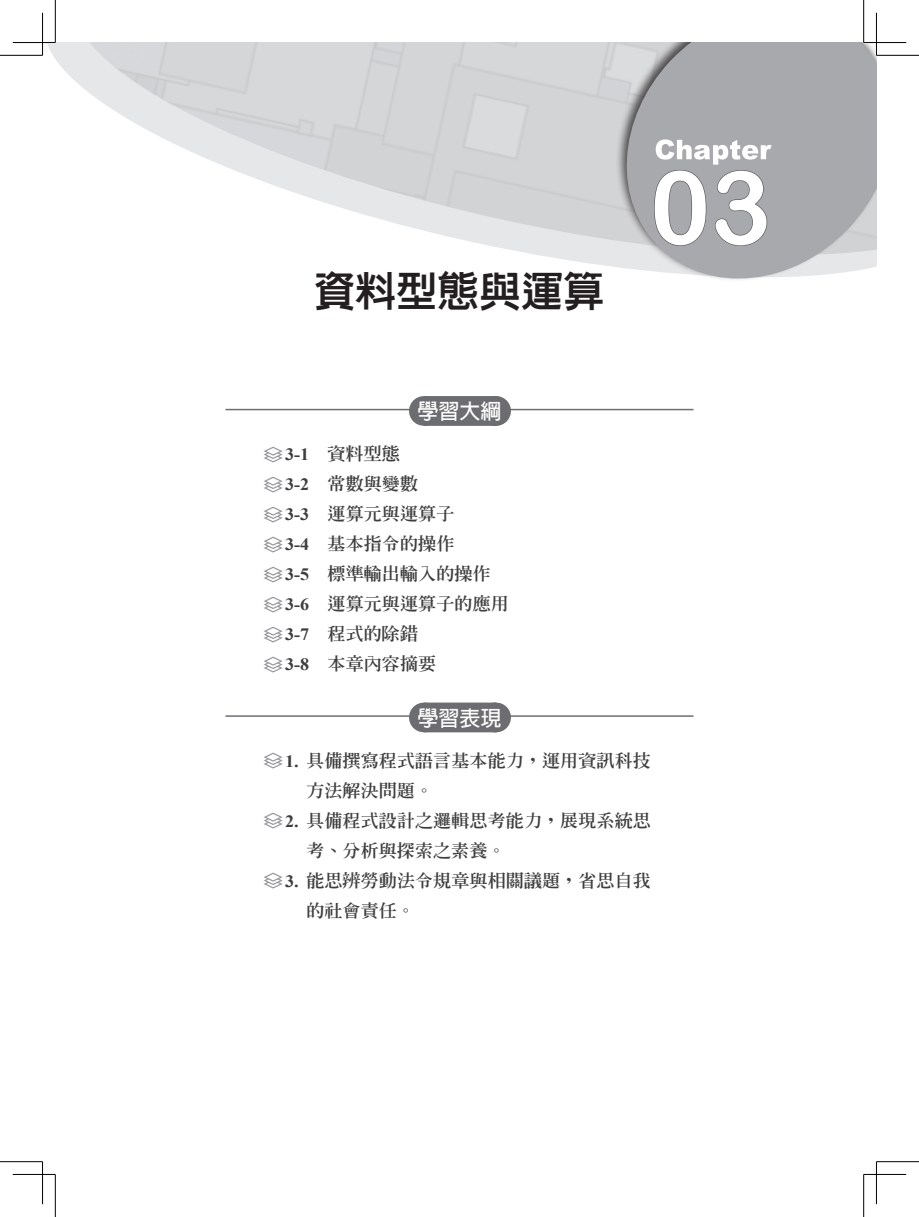
<style>
.page{position:relative;width:919px;height:1217px;background:#fff}
.page>*{position:absolute;margin:0;border:0;box-sizing:border-box;transform-origin:0 0}
.t1{font:102px "Arial Rounded MT Bold";color:#fff}
.t2{font:42px "Lin Gothic Extra";letter-spacing:-.01em;color:#231f20}
.t3{font:700 21px "Lin Gothic";color:#fff}
.t4{font:17.25px/30px "Inn Ming Extra";color:#3e3e3f;scale:1.05 1}
.s1{font-family:"Segoe MDL2 Assets";font-size:18px;color:#939598}
.s2{font-family:"Times New Roman";font-weight:700}
</style>
<div class="page">
<svg style="left:611px;top:43px;width:265px;height:237px;background:#b2b3b7"></svg>
<svg style="left:653px;top:139px;width:118px;height:107px;background:#aaabae"></svg>
<div style="left:424px;top:396px;width:71px;height:30px;background:#6c6d70"></div>
<svg style="left:459px;top:425px;width:32px;height:1px"></svg>
<hr style="left:495px;top:396px;width:1px;height:30px;background:#6c6d70">
<hr style="left:225px;top:409px;width:468px;height:1px;background:#6c6d70">
<div style="left:424px;top:702px;width:71px;height:30px;background:#6c6d70"></div>
<svg style="left:459px;top:702px;width:36px;height:1px"></svg>
<hr style="left:495px;top:702px;width:1px;height:30px;background:#6c6d70">
<hr style="left:225px;top:715px;width:468px;height:1px;background:#6c6d70">
<hr style="left:863px;top:41px;width:43px;height:3px;background:#fff">
<hr style="left:875px;top:13px;width:2px;height:42px;background:#fff">
<hr style="left:0;top:55px;width:43px;height:1px;background:#000">
<hr style="left:876px;top:55px;width:42px;height:1px;background:#000">
<hr style="left:0;top:1161px;width:43px;height:1px;background:#000">
<hr style="left:876px;top:1161px;width:42px;height:1px;background:#000">
<hr style="left:55px;top:0;width:1px;height:43px;background:#000">
<hr style="left:55px;top:1174px;width:1px;height:42px;background:#000">
<hr style="left:863px;top:0;width:1px;height:43px;background:#000">
<hr style="left:863px;top:1174px;width:1px;height:42px;background:#000">
<hr style="left:13px;top:42px;width:42px;height:1px;background:#000">
<hr style="left:863px;top:42px;width:43px;height:1px;background:#000">
<hr style="left:13px;top:1173px;width:42px;height:1px;background:#000">
<hr style="left:863px;top:1173px;width:43px;height:1px;background:#000">
<hr style="left:42px;top:13px;width:1px;height:42px;background:#000">
<hr style="left:42px;top:1161px;width:1px;height:42px;background:#000">
<hr style="left:876px;top:13px;width:1px;height:42px;background:#000">
<hr style="left:876px;top:1161px;width:1px;height:42px;background:#000">
<h2 class="t2" style="left:313px;top:269px;width:293px">資料型態與運算</h2>
<h1 class="t1" style="left:650px;top:147px;width:123px">03</h1>
<p class="t3" style="left:417px;top:400px;width:85px">學習大綱</p>
<p class="t4" style="left:264px;top:438px;width:235px"><span class="s1">҆</span><span class="s2">3-1</span> 資料型態<br><span class="s1">҆</span><span class="s2">3-2</span> 常數與變數<br><span class="s1">҆</span><span class="s2">3-3</span> 運算元與運算子<br><span class="s1">҆</span><span class="s2">3-4</span> 基本指令的操作<br><span class="s1">҆</span><span class="s2">3-5</span> 標準輸出輸入的操作<span class="s1">҆</span><span class="s2">3-6</span> 運算元與運算子的應用<span class="s1">҆</span><span class="s2">3-7</span> 程式的除錯<br><span class="s1">҆</span><span class="s2">3-8</span> 本章內容摘要</p>
<p class="t3" style="left:417px;top:706px;width:85px">學習表現</p>
<p class="t4" style="left:264px;top:744px;width:370px"><span class="s1">҆</span><span class="s2">1.</span> 具備撰寫程式語言基本能力，運用資訊科技</p>
<p class="t4" style="left:306px;top:775px;width:122px">方法解決問題。</p>
<p class="t4" style="left:264px;top:804px;width:370px"><span class="s1">҆</span><span class="s2">2.</span> 具備程式設計之邏輯思考能力，展現系統思</p>
<p class="t4" style="left:306px;top:835px;width:191px">考、分析與探索之素養。</p>
<p class="t4" style="left:264px;top:864px;width:370px"><span class="s1">҆</span><span class="s2">3.</span> 能思辨勞動法令規章與相關議題，省思自我</p>
<p class="t4" style="left:306px;top:895px;width:105px">的社會責任。</p>
</div>
